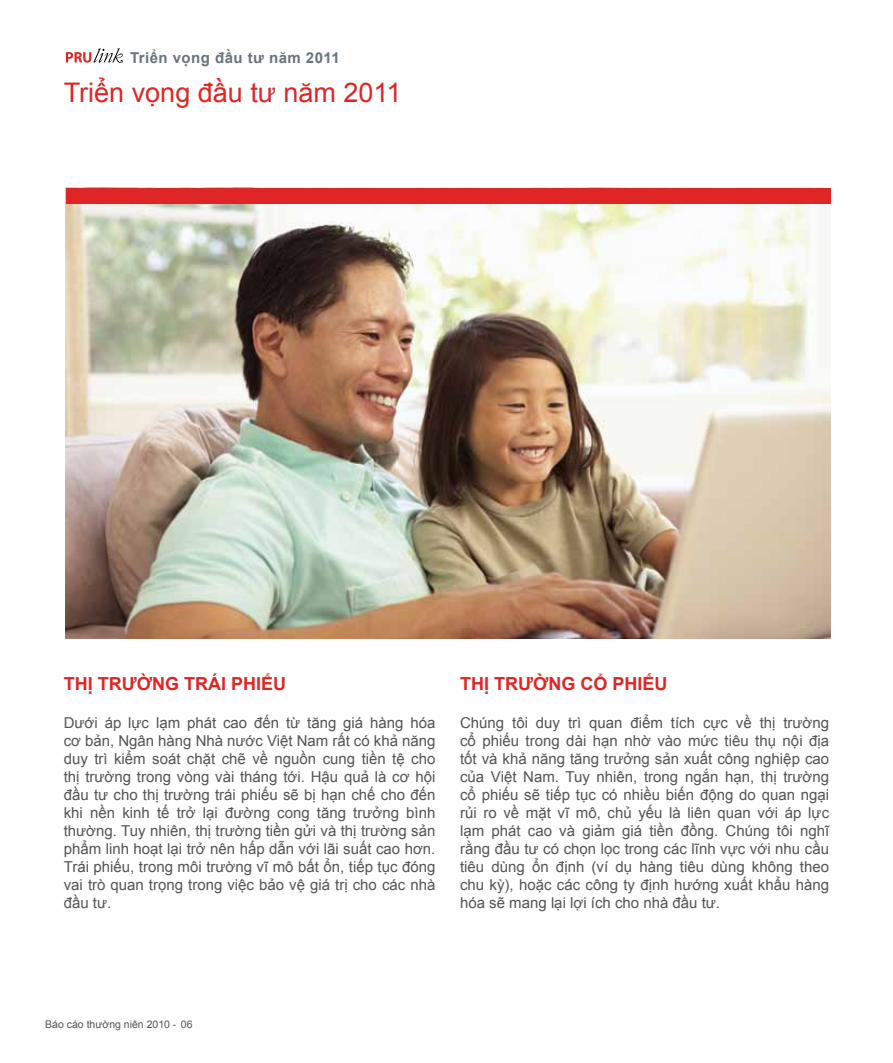
<style>
.page{position:relative;width:893px;height:1063px;background:#fff}
.page>*{position:absolute;margin:0;border:0;box-sizing:border-box;transform-origin:0 0}
.t1{font:27px "Arial";color:#df2525}
.t2{font:700 18px "Arial";color:#df2525}
.t3{font:15px/18px "Arial";color:#545455;text-align:justify}
.t4{font:700 15px "Arial";letter-spacing:.03em;color:#69747b}
.t5{font:10.5px "Arial";color:#545455}
</style>
<div class="page">
<img style="left:66px;top:203px;width:765px;height:435px">
<div style="left:66px;top:188px;width:765px;height:15px;background:#df2525"></div>
<svg style="left:66px;top:48px;width:57px;height:15px"></svg>
<p class="t4" style="left:130px;top:48px;width:211px">TRIỂN VỌNG ĐẦU TƯ NĂM 2011</p>
<h1 class="t1" style="left:64px;top:75px;width:339px">Triển vọng đầu tư năm 2011</h1>
<p class="t2" style="left:64px;top:672px;width:221px">THỊ TRƯỜNG TRÁI PH IẾU</p>
<p class="t3" style="left:64px;top:714px;width:373px">Dưới áp lực lạm phát cao đến từ tăng giá hàng hóa cơ bản, Ngân hàng Nhà nước Việt Nam rất có khả năng duy trì kiểm soát chặt chẽ về nguồn cung tiền tệ cho thị trường trong vòng vài tháng tới. Hậu quả là cơ hội đầu tư cho thị trường trái phiếu sẽ bị hạn chế cho đến khi nền kinh tế trở lại đường cong tăng trưởng bình thường. Tuy nhiên, thị trường tiền gửi và thị trường sản phẩm linh hoạt lại trở nên hấp dẫn với lãi suất cao hơn.<br>Trái phiếu, trong môi trường vĩ mô bất ổn, tiếp tục đóng vai trò quan trọng trong việc bảo vệ giá trị cho các nhà đầu tư.</p>
<p class="t2" style="left:460px;top:672px;width:206px">THỊ TRƯỜNG CỔ PH IẾU</p>
<p class="t3" style="left:460px;top:714px;width:371px">Chúng tôi duy trì quan điểm tích cực về thị trường cổ phiếu trong dài hạn nhờ vào mức tiêu thụ nội địa tốt và khả năng tăng trưởng sản xuất công nghiệp cao của Việt Nam. Tuy nhiên, trong ngắn hạn, thị trường cổ phiếu sẽ tiếp tục có nhiều biến động do quan ngại rủi ro về mặt vĩ mô, chủ yếu là liên quan với áp lực lạm phát cao và giảm giá tiền đồng. Chúng tôi nghĩ rằng đầu tư có chọn lọc trong các lĩnh vực với nhu cầu tiêu dùng ổn định (ví dụ hàng tiêu dùng không theo chu kỳ), hoặc các công ty định hướng xuất khẩu hàng hóa sẽ mang lại lợi ích cho nhà đầu tư.</p>
<p class="t5" style="left:45px;top:1018px;width:149px">Báo cáo thường niên 2010 - 06</p>
</div>
